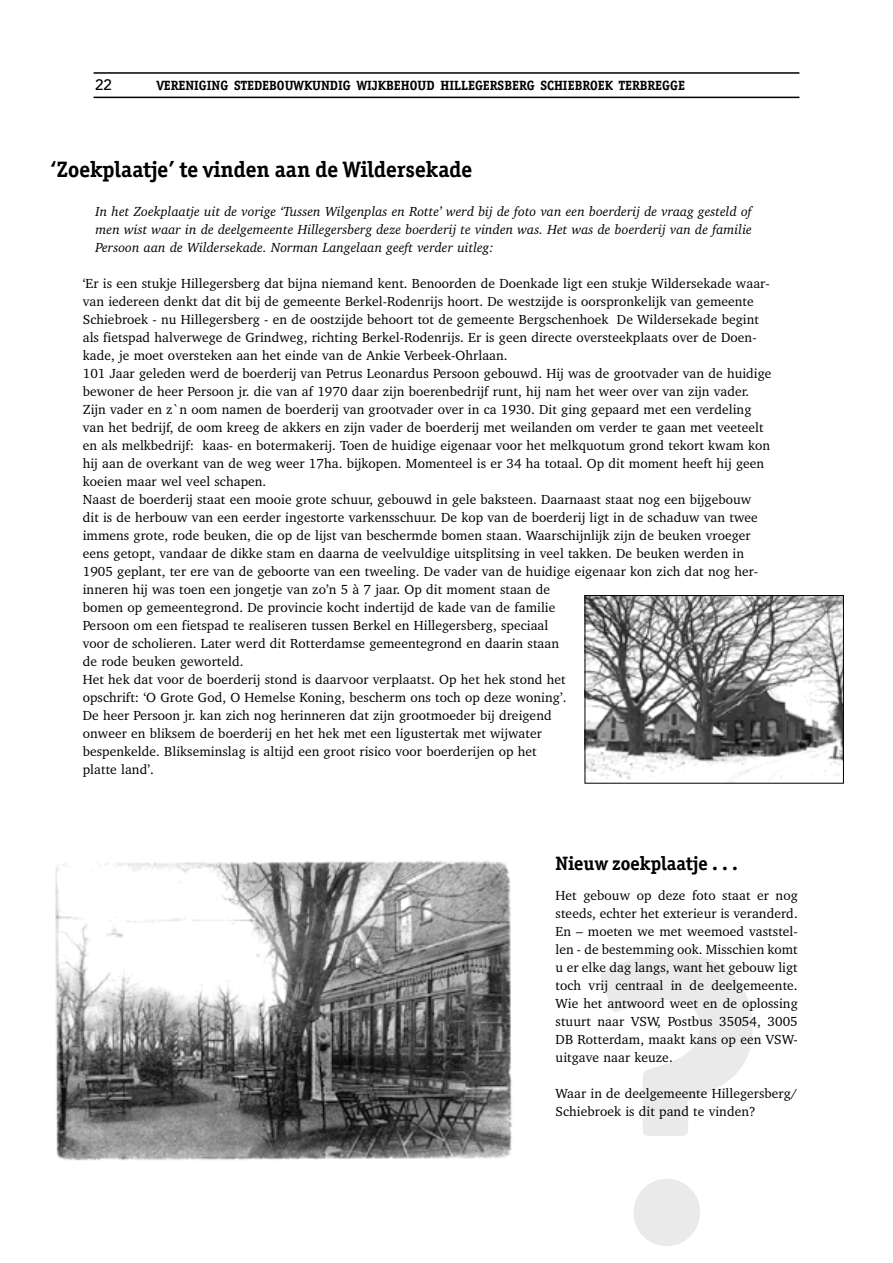
<style>
.page{position:relative;width:893px;height:1263px;background:#fff}
.page>*{position:absolute;margin:0;border:0;box-sizing:border-box;transform-origin:0 0}
.Kop{font:700 400.5px "Officina Serif";color:#eaeaea}
.Kop_13_niet_op_lijn{font:700 22.5px "Officina Serif";color:#000}
.Kop_13_niet_op_lijn-2{font:700 19.5px "Officina Serif";color:#000}
.Normaal{font:500 15px "Avenir";color:#000}
.Brood_9{font:13.5px/18px "Charter BT";letter-spacing:.005em;color:#000}
.inspr__Brood_Cursief{font:italic 13.5px/18px "Charter BT";letter-spacing:.005em;color:#000;text-align:justify}
.Normaal-2{font:700 13.5px "Officina Serif";color:#000}
</style>
<div class="page">
<hr style="left:94px;top:72px;width:705px;height:2px;background:#000">
<hr style="left:94px;top:97px;width:705px;height:1px;background:#000">
<img style="left:55px;top:861px;width:457px;height:300px">
<img style="left:587px;top:597px;width:255px;height:183px">
<div style="left:585px;top:595px;width:259px;height:188px;border:1px solid #000"></div>
<p class="Normaal" style="left:95px;top:76px;width:18px">22</p>
<p class="Normaal-2" style="left:157px;top:77px;width:530px">VERENIGING STEDEBOUWKUNDIG WIJKBEHOUD HILLEGERSBERG SCHIEBROEK TERBREGGE</p>
<p class="Kop_13_niet_op_lijn" style="left:50px;top:156px;width:423px">‘Zoekplaatje’ te vinden aan de Wildersekade</p>
<p class="inspr__Brood_Cursief" style="left:96px;top:202px;width:658px">In het Zoekplaatje uit de vorige ‘Tussen Wilgenplas en Rotte’ werd bij de foto van een boerderij de vraag gesteld of men wist waar in de deelgemeente Hillegersberg deze boerderij te vinden was. Het was de boerderij van de familie Persoon aan de Wildersekade. Norman Langelaan geeft verder uitleg:</p>
<p class="Brood_9" style="left:83px;top:274px;width:688px">‘Er is een stukje Hillegersberg dat bijna niemand kent. Benoorden de Doenkade ligt een stukje Wildersekade waar&shy;van iedereen denkt dat dit bij de gemeente Berkel-Rodenrijs hoort. De westzijde is oorspronkelijk van gemeente Schiebroek - nu Hillegersberg - en de oostzijde behoort tot de gemeente Bergschenhoek De Wildersekade begint als fietspad halverwege de Grindweg, richting Berkel-Rodenrijs. Er is geen directe oversteekplaats over de Doen&shy;kade, je moet oversteken aan het einde van de Ankie Verbeek-Ohrlaan.</p>
<p class="Brood_9" style="left:83px;top:364px;width:690px">101 Jaar geleden werd de boerderij van Petrus Leonardus Persoon gebouwd. Hij was de grootvader van de huidige bewoner de heer Persoon jr. die van af 1970 daar zijn boerenbedrijf runt, hij nam het weer over van zijn vader.<br>Zijn vader en z`n oom namen de boerderij van grootvader over in ca 1930. Dit ging gepaard met een verdeling van het bedrijf, de oom kreeg de akkers en zijn vader de boerderij met weilanden om verder te gaan met veeteelt en als melkbedrijf: kaas- en botermakerij. Toen de huidige eigenaar voor het melkquotum grond tekort kwam kon hij aan de overkant van de weg weer 17ha. bijkopen. Momenteel is er 34 ha totaal. Op dit moment heeft hij geen koeien maar wel veel schapen.</p>
<p class="Brood_9" style="left:83px;top:490px;width:677px">Naast de boerderij staat een mooie grote schuur, gebouwd in gele baksteen. Daarnaast staat nog een bijgebouw dit is de herbouw van een eerder ingestorte varkensschuur. De kop van de boerderij ligt in de schaduw van twee immens grote, rode beuken, die op de lijst van beschermde bomen staan. Waarschijnlijk zijn de beuken vroeger eens getopt, vandaar de dikke stam en daarna de veelvuldige uitsplitsing in veel takken. De beuken werden in 1905 geplant, ter ere van de geboorte van een tweeling. De vader van de huidige eigenaar kon zich dat nog her&shy;inneren hij was toen een jongetje van zo’n 5 à 7 jaar. Op dit moment staan de<br>bomen op gemeentegrond. De provincie kocht indertijd de kade van de familie<br>Persoon om een fietspad te realiseren tussen Berkel en Hillegersberg, speciaal<br>voor de scholieren. Later werd dit Rotterdamse gemeentegrond en daarin staan<br>de rode beuken geworteld.</p>
<p class="Brood_9" style="left:83px;top:670px;width:485px">Het hek dat voor de boerderij stond is daarvoor verplaatst. Op het hek stond het opschrift: ‘O Grote God, O Hemelse Koning, bescherm ons toch op deze woning’.<br>De heer Persoon jr. kan zich nog herinneren dat zijn grootmoeder bij dreigend onweer en bliksem de boerderij en het hek met een ligustertak met wijwater bespenkelde. Blikseminslag is altijd een groot risico voor boerderijen op het platte land’.</p>
<p class="Kop_13_niet_op_lijn-2" style="left:556px;top:851px;width:184px">Nieuw zoekplaatje . . .</p>
<p class="Brood_9" style="left:556px;top:886px;width:244px;text-align:justify">Het gebouw op deze foto staat er nog steeds, echter het exterieur is veranderd.<br>En – moeten we met weemoed vaststel&shy;len - de bestemming ook. Misschien komt u er elke dag langs, want het gebouw ligt toch vrij centraal in de deelgemeente.<br>Wie het antwoord weet en de oplossing stuurt naar VSW, Postbus 35054, 3005<br>DB Rotterdam, maakt kans op een VSW&shy;uitgave naar keuze.</p>
<p class="Brood_9" style="left:556px;top:1084px;width:243px">Waar in de deelgemeente Hillegersberg/<br>Schiebroek is dit pand te vinden?</p>
<p class="Kop" style="left:592px;top:855px;width:179px">?</p>
</div>
